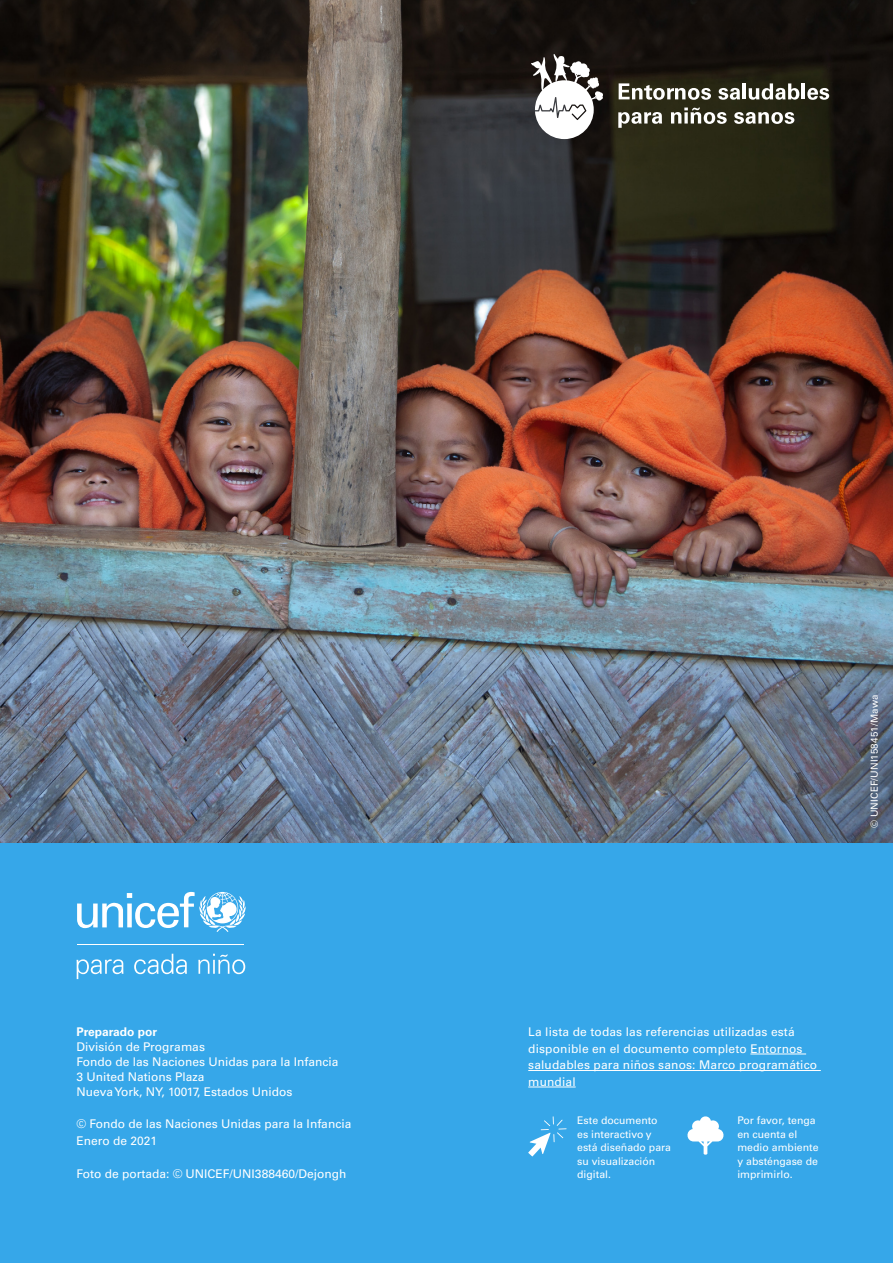
<style>
.page{position:relative;width:893px;height:1263px;background:#fff}
.page>*{position:absolute;margin:0;border:0;box-sizing:border-box;transform-origin:0 0}
.t1{font:12px/16.5px "Univers LT Pro 55 Roman";color:#fff}
.t2{font:700 12px "Univers LT Pro 65";color:#fff}
.t3{font:10.5px/13.5px "Univers LT Pro 55 Roman";color:#fff}
.t4{font:9.75px "Univers LT Pro 55 Roman";letter-spacing:.015em;color:#fff}
</style>
<div class="page">
<div style="left:0;top:787px;width:893px;height:476px;background:#36a7e9"></div>
<hr style="left:750px;top:1054px;width:56px;height:1px;background:#fff">
<hr style="left:528px;top:1070px;width:293px;height:1px;background:#fff">
<hr style="left:528px;top:1087px;width:48px;height:1px;background:#fff">
<svg style="left:687px;top:1116px;width:37px;height:39px"></svg>
<svg style="left:528px;top:1116px;width:39px;height:40px"></svg>
<img style="left:0;top:0;width:893px;height:843px">
<svg style="left:77px;top:892px;width:169px;height:40px"></svg>
<hr style="left:77px;top:944px;width:167px;height:1px;background:#fff">
<svg style="left:77px;top:959px;width:46px;height:20px"></svg>
<svg style="left:134px;top:954px;width:53px;height:20px"></svg>
<svg style="left:198px;top:954px;width:47px;height:20px"></svg>
<svg style="left:531px;top:54px;width:73px;height:85px"></svg>
<svg style="left:619px;top:83px;width:92px;height:17px"></svg>
<svg style="left:718px;top:88px;width:22px;height:12px"></svg>
<hr style="left:743px;top:83px;width:3px;height:16px;background:#fff">
<svg style="left:749px;top:83px;width:50px;height:17px"></svg>
<hr style="left:802px;top:83px;width:3px;height:16px;background:#fff">
<svg style="left:807px;top:88px;width:22px;height:12px"></svg>
<svg style="left:618px;top:112px;width:44px;height:16px"></svg>
<svg style="left:671px;top:108px;width:56px;height:16px"></svg>
<svg style="left:734px;top:112px;width:60px;height:12px"></svg>
<p class="t2" style="left:77px;top:1025px;width:82px">Preparado por</p>
<p class="t1" style="left:77px;top:1039px;width:263px;line-height:15px">División de Programas<br>Fondo de las Naciones Unidas para la Infancia<br>3 United Nations Plaza<br>Nueva York, NY, 10017, Estados Unidos</p>
<p class="t1" style="left:77px;top:1116px;width:276px">© Fondo de las Naciones Unidas para la Infancia<br>Enero de 2021</p>
<p class="t1" style="left:77px;top:1165px;width:271px">Foto de portada: © UNICEF/UNI388460/Dejongh</p>
<p class="t4" style="left:869px;top:828px;width:135px;rotate:-90deg">© UNICEF/UNI158451/Mawa</p>
<p class="t1" style="left:528px;top:1024px;width:290px">La lista de todas las referencias utilizadas está disponible en el documento completo Entornos saludables para niños sanos: Marco programático mundial</p>
<p class="t3" style="left:737px;top:1113px;width:83px">Por favor, tenga en cuenta el medio ambiente y absténgase de imprimirlo.</p>
<p class="t3" style="left:577px;top:1113px;width:95px">Este documento es interactivo y está diseñado para su visualización digital.</p>
</div>
